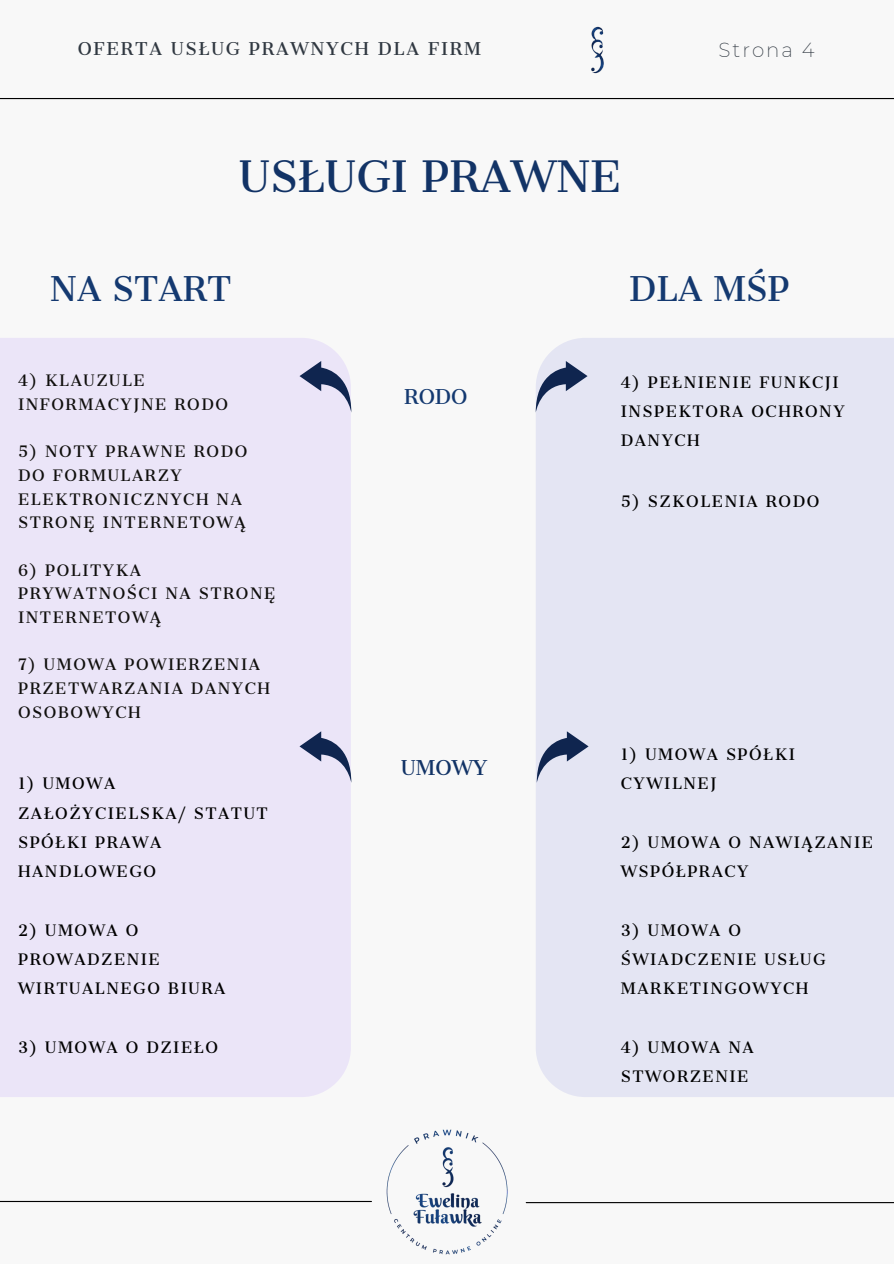
<style>
.page{position:relative;width:894px;height:1264px;background:#fff}
.page>*{position:absolute;margin:0;border:0;box-sizing:border-box;transform-origin:0 0}
.t1{font:41.25px "Cantata One";color:#123366}
.t2{font:32.55px "Cantata One";color:#143970}
.t3{font:200 19.8px "Montserrat";letter-spacing:.1em;color:#303841}
.t4{font:19.5px "Cantata One";color:#123366}
.t5{font:19.5px "Cantata One";color:#143970}
.t6{font:16.8px "Cantata One";letter-spacing:.1em;color:#303841}
.t7{font:15px/29.2px "Cantata One";letter-spacing:.1em;color:#000}
.t8{font:15px/23.7px "Cantata One";letter-spacing:.1em;color:#100f0d}
</style>
<div class="page">
<div style="left:0;top:0;width:893px;height:1263px;background:#f8f8f8"></div>
<div style="left:535px;top:338px;width:358px;height:759px;background:#e4e5f3"></div>
<div style="left:0;top:338px;width:351px;height:759px;background:#ebe5f8"></div>
<svg style="left:299px;top:361px;width:52px;height:51px;background:#acaec7"></svg>
<svg style="left:535px;top:361px;width:52px;height:51px;background:#a8afc4"></svg>
<svg style="left:299px;top:731px;width:52px;height:52px;background:#adafc8"></svg>
<svg style="left:536px;top:731px;width:52px;height:52px;background:#a8afc5"></svg>
<hr style="left:0;top:98px;width:893px;height:1px;background:#000">
<img style="left:591px;top:26px;width:13px;height:48px">
<img style="left:386px;top:1129px;width:122px;height:126px">
<hr style="left:0;top:1200px;width:371px;height:1px;background:#000">
<hr style="left:526px;top:1201px;width:367px;height:2px;background:#000">
<p class="t6" style="left:78px;top:39px;width:404px">OFERTA USŁUG PRAWNYCH DLA FIRM</p>
<p class="t3" style="left:718px;top:38px;width:98px">Strona 4</p>
<p class="t1" style="left:239px;top:151px;width:384px">USŁUGI PRAWNE</p>
<p class="t2" style="left:50px;top:268px;width:183px">NA START</p>
<p class="t2" style="left:629px;top:268px;width:161px">DLA MŚP</p>
<p class="t8" style="left:18px;top:369px;width:211px">4) KLAUZULE<br>INFORMACYJNE RODO</p>
<p class="t8" style="left:18px;top:440px;width:230px">5) NOTY PRAWNE RODO<br>DO FORMULARZY<br>ELEKTRONICZNYCH NA<br>STRONĘ INTERNETOWĄ</p>
<p class="t8" style="left:18px;top:558px;width:259px">6) POLITYKA<br>PRYWATNOŚCI NA STRONĘ<br>INTERNETOWĄ</p>
<p class="t8" style="left:18px;top:653px;width:253px">7) UMOWA POWIERZENIA<br>PRZETWARZANIA DANYCH<br>OSOBOWYCH</p>
<p class="t7" style="left:18px;top:769px;width:251px">1) UMOWA<br>ZAŁOŻYCIELSKA/ STATUT<br>SPÓŁKI PRAWA<br>HANDLOWEGO</p>
<p class="t7" style="left:18px;top:915px;width:209px">2) UMOWA O<br>PROWADZENIE<br>WIRTUALNEGO BIURA</p>
<p class="t7" style="left:18px;top:1032px;width:201px">3) UMOWA O DZIEŁO</p>
<p class="t5" style="left:404px;top:385px;width:65px">RODO</p>
<p class="t4" style="left:401px;top:755px;width:88px">UMOWY</p>
<p class="t7" style="left:620px;top:367px;width:225px">4) PEŁNIENIE FUNKCJI<br>INSPEKTORA OCHRONY<br>DANYCH</p>
<p class="t7" style="left:620px;top:487px;width:200px">5) SZKOLENIA RODO</p>
<p class="t7" style="left:620px;top:740px;width:176px">1) UMOWA SPÓŁKI<br>CYWILNEJ</p>
<p class="t7" style="left:620px;top:827px;width:254px">2) UMOWA O NAWIĄZANIE<br>WSPÓŁPRACY</p>
<p class="t7" style="left:620px;top:915px;width:206px">3) UMOWA O<br>ŚWIADCZENIE USŁUG<br>MARKETINGOWYCH</p>
<p class="t7" style="left:620px;top:1032px;width:134px">4) UMOWA NA<br>STWORZENIE</p>
</div>
